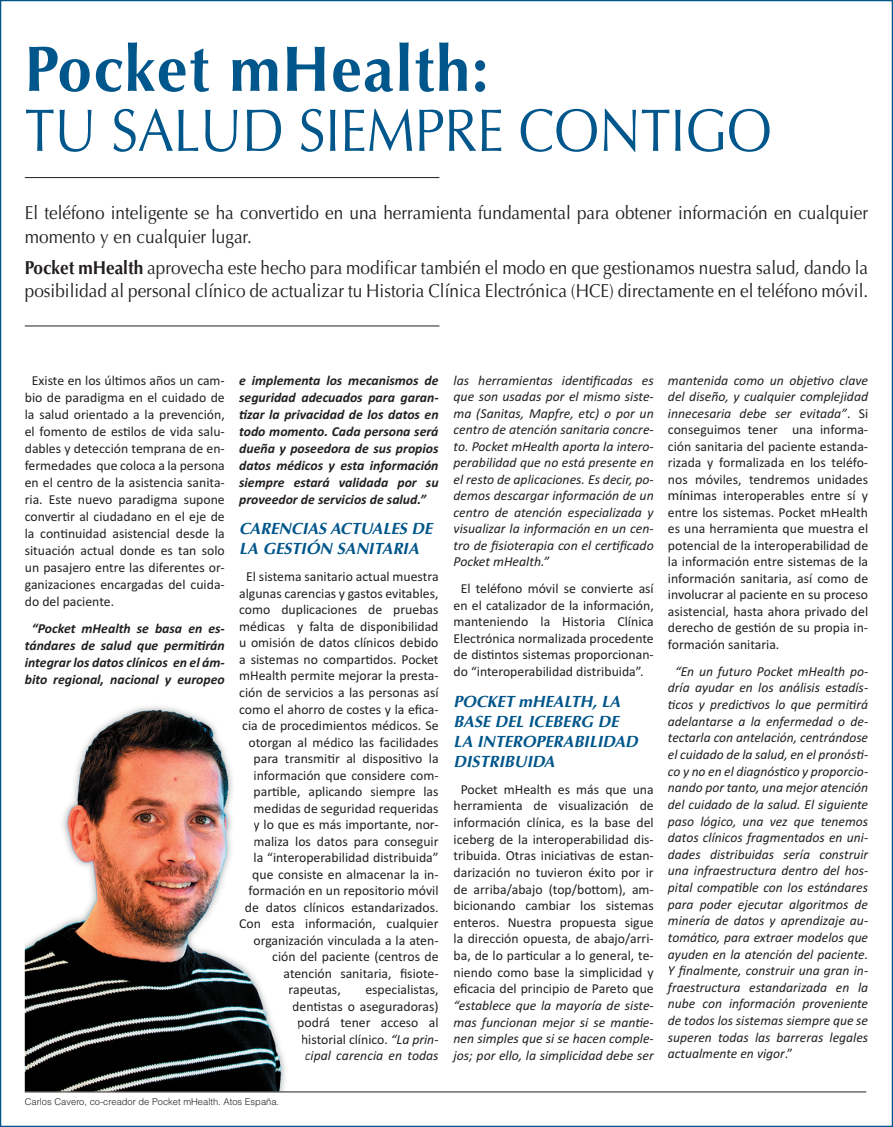
<style>
.page{position:relative;width:893px;height:1127px;background:#fff}
.page>*{position:absolute;margin:0;border:0;box-sizing:border-box;transform-origin:0 0}
.t1{font:700 64.38px "Optima";letter-spacing:.025em;color:#01568b;scale:.95 1}
.t2{font:60px "Optima";letter-spacing:-.005em;color:#01568b;scale:.9 1}
.t3{font:18.75px/23.8px "Optima";color:#231f20;scale:.92 1}
.t4{font:italic 700 16.25px/20px "Optima";color:#01568b}
.t5{font:13.75px/16.5px "Calibri";color:#231f20;text-align:justify}
.t6{font:italic 13.75px/16.6px "Calibri";color:#231f20;text-align:justify}
.t7{font:italic 700 13.75px/17px "Calibri";color:#231f20;text-align:center}
.t8{font:300 9.38px "Helvetica";color:#231f20}
.s1{font-weight:700}
.s2{font-style:italic}
.s3{font-family:"Myriad Pro"}
.s4{font-style:normal}
</style>
<div class="page">
<hr style="left:25px;top:177px;width:414px;height:1px;background:#231f20">
<hr style="left:25px;top:326px;width:414px;height:1px;background:#231f20">
<img style="left:25px;top:706px;width:260px;height:385px">
<hr style="left:25px;top:1091px;width:841px;height:1px;background:#231f20">
<h1 class="t1" style="left:25px;top:31px;width:490px">Pocket mHealth:</h1>
<h2 class="t2" style="left:25px;top:109px;width:831px">TU SALUD SIEMPRE CONTIGO</h2>
<h3 class="t3" style="left:25px;top:203px;width:918px">El teléfono inteligente se ha convertido en una herramienta fundamental para obtener información en cualquier momento y en cualquier lugar.</h3>
<h3 class="t3" style="left:25px;top:258px;width:918px"><span class="s1">Pocket mHealth</span> aprovecha este hecho para modificar también el modo en que gestionamos nuestra salud, dando la posibilidad al personal clínico de actualizar tu Historia Clínica Electrónica (HCE) directamente en el teléfono móvil.</h3>
<p class="t5" style="left:25px;top:373px;width:202px;line-height:17px;text-indent:7px">Existe en los últimos años un cam&shy;bio de paradigma en el cuidado de la salud orientado a la prevención, el fomento de estilos de vida salu&shy;dables y detección temprana de en&shy;fermedades que coloca a la persona en el centro de la asistencia sanita&shy;ria. Este nuevo paradigma supone convertir al ciudadano en el eje de la continuidad asistencial desde la situación actual donde es tan solo un pasajero entre las diferentes or&shy;ganizaciones encargadas del cuida&shy;do del paciente.</p>
<p class="t7" style="left:25px;top:622px;width:201px">“Pocket mHealth se basa en es&shy;tándares de salud que permitirán integrar los datos clínicos en el ám&shy;bito re ional nacional y europeo</p>
<p class="t7" style="left:65px;top:673px;width:9px">g</p>
<p class="t7" style="left:101px;top:673px;width:5px">,</p>
<p class="t7" style="left:239px;top:373px;width:201px;text-align:justify">e implementa los mecanismos de seguridad adecuados para garan&shy;tizar la privacidad de los datos en todo momento. Cada persona será dueña y poseedora de sus propios datos médicos y esta información siempre estará validada por su proveedor de servicios de salud.”</p>
<p class="t4" style="left:239px;top:521px;width:195px">CARENCIAS ACTUALES DE<br>LA GESTIÓN SANITARIA</p>
<p class="t5" style="left:246px;top:570px;width:194px">El sistema sanitario actual muestra</p>
<p class="t5" style="left:239px;top:586px;width:201px">algunas carencias y gastos evitables,</p>
<p class="t5" style="left:239px;top:603px;width:201px">como duplicaciones de pruebas</p>
<p class="t5" style="left:239px;top:619px;width:201px">médicas y falta de disponibilidad</p>
<p class="t5" style="left:239px;top:636px;width:201px">u omisión de datos clínicos debido</p>
<p class="t5" style="left:239px;top:652px;width:201px">a sistemas no compartidos. Pocket</p>
<p class="t5" style="left:239px;top:669px;width:201px">mHealth permite mejorar la presta-</p>
<p class="t5" style="left:239px;top:685px;width:201px">ción de servicios a las personas así</p>
<p class="t5" style="left:239px;top:702px;width:201px">como el ahorro de costes y la efica-</p>
<p class="t5" style="left:242px;top:718px;width:198px">cia de procedimientos médicos. Se</p>
<p class="t5" style="left:249px;top:735px;width:191px">otorgan al médico las facilidades</p>
<p class="t5" style="left:254px;top:751px;width:187px">para transmitir al dispositivo la</p>
<p class="t5" style="left:254px;top:768px;width:186px">información que considere com-</p>
<p class="t5" style="left:254px;top:784px;width:186px">partible, aplicando siempre las</p>
<p class="t5" style="left:254px;top:801px;width:186px">medidas de seguridad requeridas</p>
<p class="t5" style="left:254px;top:817px;width:186px">y lo que es más importante, nor-</p>
<p class="t5" style="left:254px;top:834px;width:186px">maliza los datos para conseguir</p>
<p class="t5" style="left:254px;top:850px;width:186px">la “interoperabilidad distribuida”</p>
<p class="t5" style="left:252px;top:867px;width:188px">que consiste en almacenar la in-</p>
<p class="t5" style="left:249px;top:883px;width:191px">formación en un repositorio móvil</p>
<p class="t5" style="left:245px;top:900px;width:195px">de datos clínicos estandarizados.</p>
<p class="t5" style="left:239px;top:916px;width:201px">Con esta información, cualquier</p>
<p class="t5" style="left:254px;top:933px;width:186px">organización vinculada a la aten-</p>
<p class="t5" style="left:272px;top:949px;width:168px">ción del paciente (centros de</p>
<p class="t5" style="left:284px;top:966px;width:156px">atención sanitaria, fisiote-</p>
<p class="t5" style="left:289px;top:982px;width:54px">rapeutas,</p>
<p class="t5" style="left:292px;top:982px;width:148px;text-align:right">especialistas,<br>dentistas o aseguradoras) podrá tener acceso al historial clínico. <span class="s2">“La prin&shy;cipal carencia en todas</span></p>
<p class="t6" style="left:454px;top:373px;width:202px">las herramientas identificadas es que son usadas por el mismo siste&shy;ma (Sanitas, Mapfre, etc) o por un centro de atención sanitaria concre&shy;to. Pocket mHealth aporta la intero&shy;perabilidad que no está presente en el resto de aplicaciones. Es decir, po&shy;demos descargar información de un centro de atención especializada y visualizar la información en un cen&shy;tro de fisioterapia con el certificado Pocket mHealth.”</p>
<p class="t5" style="left:454px;top:582px;width:202px;text-indent:7px">El teléfono móvil se convierte así en el catalizador de la información, manteniendo la Historia Clínica Electrónica normalizada procedente de distintos sistemas proporcionan&shy;do “interoperabilidad distribuida”.</p>
<p class="t4" style="left:454px;top:693px;width:186px">POCKET mHEALTH, LA<br>BASE DEL ICEBERG DE<br>LA INTEROPERABILIDAD<br>DISTRIBUIDA</p>
<p class="t5" style="left:454px;top:782px;width:202px;text-align:center">Pocket mHealth es más que una herramienta de visualización de información clínica, es la base del iceberg de la interoperabilidad dis&shy;tribuida. Otras iniciativas de estan&shy;darización no tuvieron éxito por ir de arriba/abajo (top/bottom), am&shy;bicionando cambiar los sistemas enteros. Nuestra propuesta sigue la dirección opuesta, de abajo/arri&shy;ba, de lo particular a lo general, te&shy;niendo como base la simplicidad y eficacia del principio de Pareto que</p>
<p class="t6" style="left:454px;top:998px;width:202px">“establece que la mayoría de siste&shy;mas funcionan mejor si se mantie&shy;nen simples que si se hacen comple&shy;jos; por ello, la simplicidad debe ser</p>
<p class="t5" style="left:668px;top:373px;width:202px"><span class="s2">mantenida como un objetivo clave del diseño, y cualquier complejidad innecesaria debe ser evitada”</span>. Si conseguimos tener una informa&shy;ción sanitaria del paciente estanda&shy;rizada y formalizada en los teléfo&shy;nos móviles, tendremos unidades <span class="s3">mínim</span>as interoperables entre sí y entre los sistemas. Pocket mHealth es una herramienta que muestra el potencial de la interoperabilidad de la información entre sistemas de la información sanitaria, así como de involucrar al paciente en su proceso asistencial, hasta ahora privado del derecho de gestión de su propia in&shy;formación sanitaria.</p>
<p class="t6" style="left:668px;top:664px;width:202px;text-indent:7px">“En un futuro Pocket mHealth po&shy;dría ayudar en los análisis estadís&shy;ticos y predictivos lo que permitirá adelantarse a la enfermedad o de&shy;tectarla con antelación, centrándose el cuidado de la salud, en el pronósti&shy;co y no en el diagnóstico y proporcio&shy;nando por tanto, una mejor atención del cuidado de la salud. El siguiente paso lógico, una vez que tenemos datos clínicos fragmentados en uni&shy;dades distribuidas sería construir una infraestructura dentro del hos&shy;pital compatible con los estándares para poder ejecutar algoritmos de minería de datos y aprendizaje au&shy;tomático, para extraer modelos que ayuden en la atención del paciente.<br>Y finalmente, construir una gran in&shy;fraestructura estandarizada en la nube con información proveniente de todos los sistemas siempre que se superen todas las barreras legales actualmente en vigor<span class="s4">.”</span></p>
<p class="t8" style="left:25px;top:1098px;width:256px">Carlos Cavero, co-creador de Pocket mHealth. Atos España.</p>
</div>
